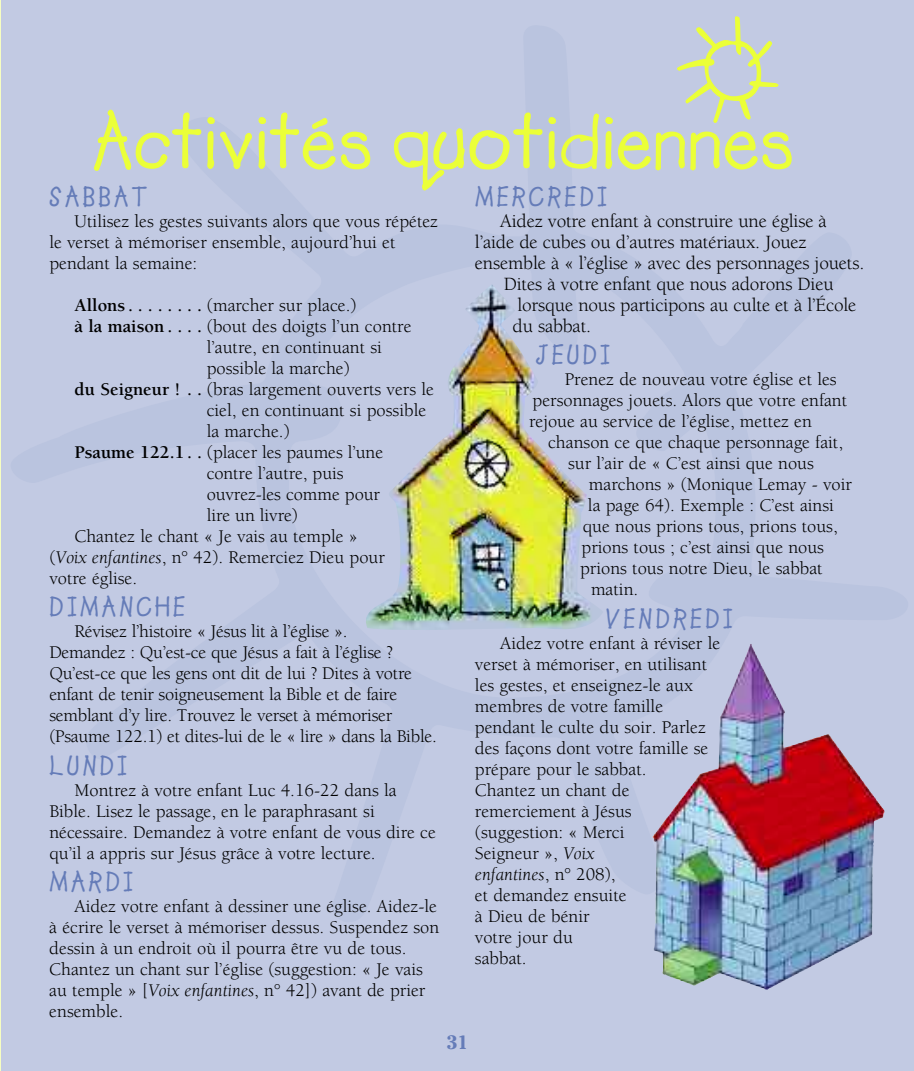
<style>
.page{position:relative;width:914px;height:1071px;background:#c2cae3}
.page>*{position:absolute;margin:0;border:0;box-sizing:border-box;transform-origin:0 0}
.t1{font:78.75px "Lemonade ICG Bold";color:#ebff38}
.t2{font:28px "Lemonade ICG Bold";letter-spacing:.1em;color:#657cb8}
.t3{font:19.25px "Berkeley";letter-spacing:-.01em;color:#000}
.t4{font:700 19.25px "Cheltenham";color:#657cb8}
.t5{font:18.38px/21px "Berkeley";color:#000}
.s1{font-weight:700}
.s2{font-style:italic}
</style>
<div class="page">
<svg style="left:652px;top:24px;width:233px;height:898px"></svg>
<img style="left:0;top:0;width:1px;height:1071px">
<img style="left:366px;top:285px;width:226px;height:345px">
<img style="left:751px;top:644px;width:45px;height:104px">
<h1 class="t1" style="left:92px;top:94px;width:704px">Activités quotidiennes</h1>
<h2 class="t2" style="left:49px;top:180px;width:100px">SABBAT</h2>
<p class="t5" style="left:49px;top:212px;width:390px;text-indent:25px">Utilisez les gestes suivants alors que vous répétez le verset à mémoriser ensemble, aujourd’hui et pendant la semaine:</p>
<p class="t5" style="left:75px;top:296px;width:283px"><span class="s1">Allons . . . . . . . .</span> (marcher sur place.)</p>
<p class="t5" style="left:75px;top:317px;width:338px"><span class="s1">à la maison . . . .</span> (bout des doigts l’un contre</p>
<p class="t5" style="left:207px;top:338px;width:177px">l’autre, en continuant si</p>
<p class="t5" style="left:207px;top:359px;width:145px">possible la marche)</p>
<p class="t5" style="left:75px;top:380px;width:361px"><span class="s1">du Seigneur ! . .</span> (bras largement ouverts vers le</p>
<p class="t5" style="left:207px;top:401px;width:221px">ciel, en continuant si possible</p>
<p class="t5" style="left:207px;top:422px;width:85px">la marche.)</p>
<p class="t5" style="left:75px;top:443px;width:310px"><span class="s1">Psaume 122.1 . .</span> (placer les paumes l’une</p>
<p class="t5" style="left:207px;top:464px;width:138px">contre l’autre, puis</p>
<p class="t5" style="left:207px;top:485px;width:175px">ouvrez-les comme pour</p>
<p class="t5" style="left:207px;top:506px;width:93px">lire un livre)</p>
<p class="t5" style="left:75px;top:527px;width:284px">Chantez le chant « Je vais au temple »</p>
<p class="t5" style="left:49px;top:548px;width:337px">(<span class="s2">Voix enfantines</span>, n° 42). Remerciez Dieu pour</p>
<p class="t5" style="left:49px;top:569px;width:89px">votre église.</p>
<h2 class="t2" style="left:49px;top:590px;width:137px">DIMANCHE</h2>
<p class="t5" style="left:49px;top:623px;width:389px;text-indent:25px">Révisez l’histoire « Jésus lit à l’église ».<br>Demandez : Qu’est-ce que Jésus a fait à l’église ?<br>Qu’est-ce que les gens ont dit de lui ? Dites à votre enfant de tenir soigneusement la Bible et de faire semblant d’y lire. Trouvez le verset à mémoriser (Psaume 122.1) et dites-lui de le « lire » dans la Bible.</p>
<h2 class="t2" style="left:49px;top:749px;width:79px">LUNDI</h2>
<p class="t5" style="left:49px;top:781px;width:388px;text-indent:25px">Montrez à votre enfant Luc 4.16-22 dans la Bible. Lisez le passage, en le paraphrasant si nécessaire. Demandez à votre enfant de vous dire ce qu’il a appris sur Jésus grâce à votre lecture.</p>
<h2 class="t2" style="left:49px;top:865px;width:85px">MARDI</h2>
<p class="t5" style="left:49px;top:897px;width:391px;text-indent:25px">Aidez votre enfant à dessiner une église. Aidez-le à écrire le verset à mémoriser dessus. Suspendez son dessin à un endroit où il pourra être vu de tous.<br>Chantez un chant sur l’église (suggestion: « Je vais au temple » [<span class="s2">Voix enfantines</span>, n° 42]) avant de prier ensemble.</p>
<h2 class="t2" style="left:475px;top:180px;width:134px">MERCREDI</h2>
<p class="t3" style="left:500px;top:213px;width:328px">Aidez votre enfant à construire une église à</p>
<p class="t3" style="left:475px;top:234px;width:333px">l’aide de cubes ou d’autres matériaux. Jouez</p>
<p class="t3" style="left:475px;top:255px;width:391px">ensemble à « l’église » avec des personnages jouets.</p>
<p class="t3" style="left:504px;top:276px;width:331px">Dites à votre enfant que nous adorons Dieu</p>
<p class="t3" style="left:517px;top:297px;width:340px">lorsque nous participons au culte et à l’École</p>
<p class="t3" style="left:512px;top:318px;width:80px">du sabbat.</p>
<h2 class="t2" style="left:535px;top:338px;width:76px">JEUDI</h2>
<p class="t5" style="left:529px;top:371px;width:320px;text-indent:36px">Prenez de nouveau votre église et les personnages jouets. Alors que votre enfant rejoue au service de l’église, mettez en</p>
<p class="t5" style="left:548px;top:434px;width:296px;text-align:center">chanson ce que chaque personnage fait, sur l’air de « C’est ainsi que nous</p>
<p class="t5" style="left:589px;top:476px;width:264px">marchons » (Monique Lemay - voir</p>
<p class="t5" style="left:588px;top:497px;width:247px">la page 64). Exemple : C’est ainsi</p>
<p class="t5" style="left:582px;top:518px;width:257px">que nous prions tous, prions tous,</p>
<p class="t5" style="left:581px;top:539px;width:244px">prions tous ; c’est ainsi que nous</p>
<p class="t5" style="left:580px;top:560px;width:244px">prions tous notre Dieu, le sabbat</p>
<p class="t5" style="left:591px;top:581px;width:49px">matin.</p>
<h2 class="t2" style="left:605px;top:602px;width:129px">VENDREDI</h2>
<p class="t5" style="left:475px;top:634px;width:247px;text-indent:25px">Aidez votre enfant à réviser le verset à mémoriser, en utilisant les gestes, et enseignez-le aux membres de votre famille pendant le culte du soir. Parlez des façons dont votre famille se prépare pour le sabbat.<br>Chantez un chant de remerciement à Jésus (suggestion: « Merci<br>Seigneur », <span class="s2">Voix<br>enfantines</span>, n° 208),<br>et demandez ensuite<br>à Dieu de bénir<br>votre jour du<br>sabbat.</p>
<p class="t4" style="left:446px;top:1035px;width:23px">31</p>
</div>
